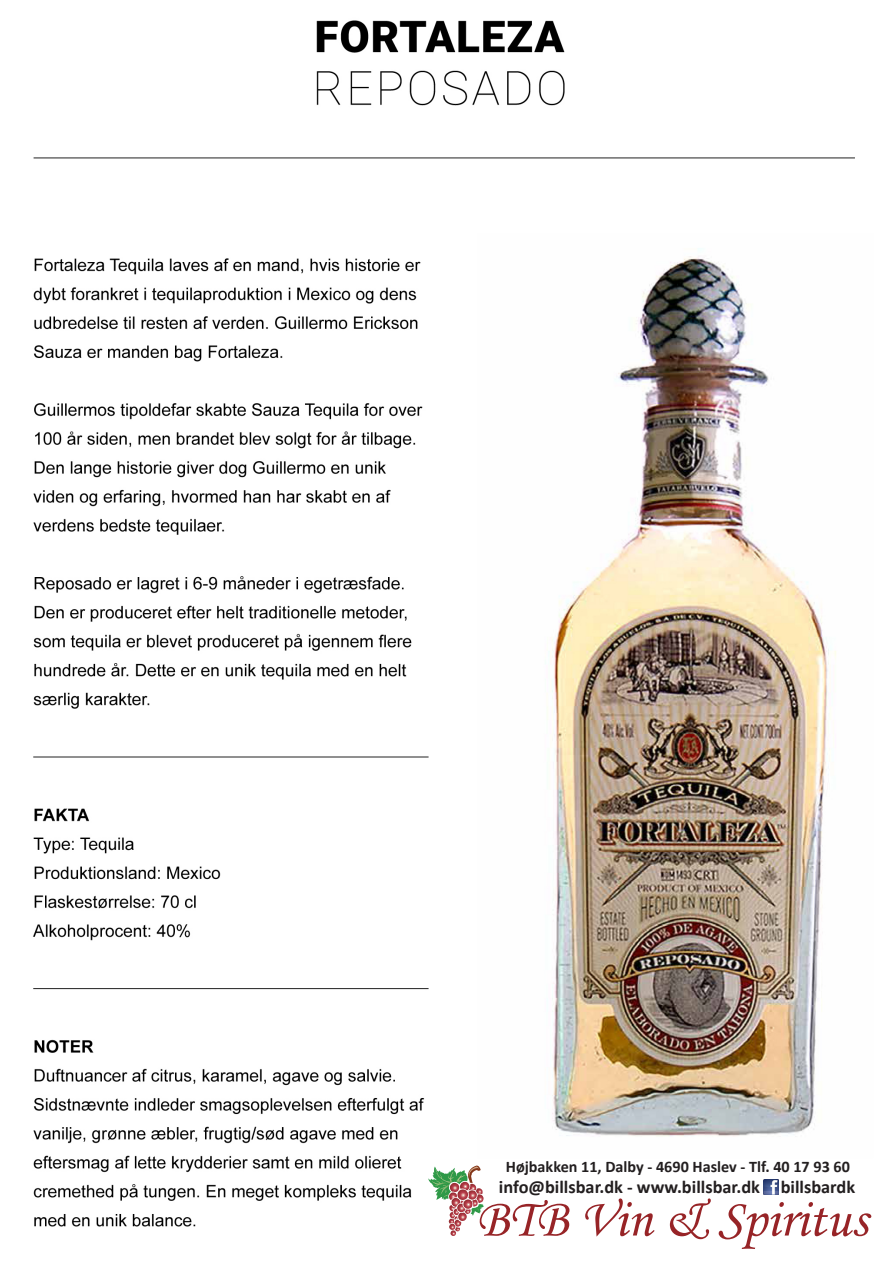
<style>
.page{position:relative;width:893px;height:1263px;background:#fff}
.page>*{position:absolute;margin:0;border:0;box-sizing:border-box;transform-origin:0 0}
.t1{font:53.85px "Monotype Corsiva";color:#972427}
.t2{font:700 18.3px "Calibri";color:#231f20}
.t3{font:700 16.2px "Calibri";color:#231f20}
</style>
<div class="page">
<img style="left:33px;top:20px;width:822px;height:1207px">
<svg style="left:428px;top:1165px;width:56px;height:71px"></svg>
<img style="left:764px;top:1179px;width:15px;height:15px">
<p class="t3" style="left:506px;top:1155px;width:346px">Højbakken 11, Dalby - 4690 Haslev - Tlf. 40 17 93 60</p>
<p class="t2" style="left:499px;top:1173px;width:358px">info@billsbar.dk - www.billsbar.dk billsbardk</p>
<p class="t1" style="left:476px;top:1186px;width:393px">BTB Vin &amp; Spiritus</p>
</div>
